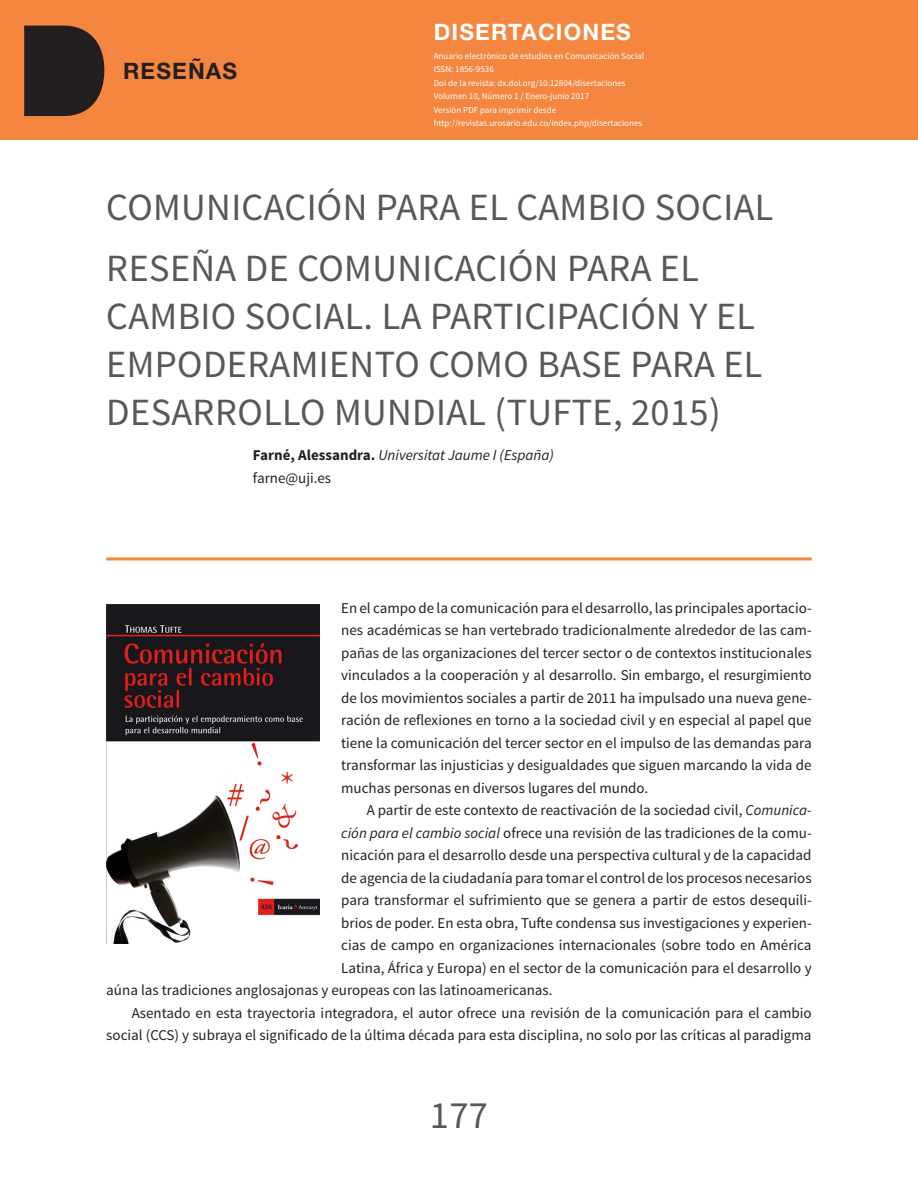
<style>
.page{position:relative;width:918px;height:1188px;background:#fff}
.page>*{position:absolute;margin:0;border:0;box-sizing:border-box;transform-origin:0 0}
.t1{font:38.4px/48px "Source Sans Pro";letter-spacing:.01em;color:#57585a}
.None-2{font:700 22.65px "Helvetica Neue LT Std";letter-spacing:.05em;color:#fff}
.t2{font:700 22.65px "Helvetica Neue LT Std";letter-spacing:.05em;color:#231f20}
.p2{font:15px/22.5px "Source Sans Pro";color:#231f20;text-align:right}
.p1{font:15px/22.5px "Source Sans Pro";color:#231f20;text-align:justify}
.autor{font:italic 15px "Source Sans Pro";color:#231f20}
.Autor_correo{font:15px "Source Sans Pro";color:#231f20}
.t3{font:9px/13.5px "Source Sans Pro";color:#fff}
.s1{font-style:inherit}
.s2{font-weight:700;font-style:normal}
.s3{font-style:italic}
</style>
<div class="page">
<div style="left:0;top:0;width:918px;height:139px;background:#f5863f"></div>
<svg style="left:24px;top:26px;width:80px;height:90px;background:#362822"></svg>
<hr style="left:106px;top:557px;width:706px;height:3px;background:#f5863f">
<img style="left:106px;top:605px;width:214px;height:338px">
<h2 class="t2" style="left:123px;top:57px;width:116px">RESEÑAS</h2>
<h2 class="None-2" style="left:434px;top:18px;width:199px">DISERTACIONES</h2>
<p class="t3" style="left:434px;top:49px;width:212px">Anuario electrónico de estudios en Comunicación Social <span class="s1">ISSN</span>: 1856-9536<br>Doi de la revista: dx.doi.org/10.12804/disertaciones Volumen 10, Número 1 / Enero-junio 2017<br>Versión <span class="s1">PDF</span> para imprimir desde http://revistas.urosario.edu.co/index.php/disertaciones</p>
<p class="t1" style="left:106px;top:184px;width:669px">COMUNICACIÓN PARA EL CAMBIO SOCIAL</p>
<p class="t1" style="left:106px;top:245px;width:658px">RESEÑA DE COMUNICACIÓN PARA EL CAMBIO SOCIAL. LA PARTICIPACIÓN Y EL EMPODERAMIENTO COMO BASE PARA EL DESARROLLO MUNDIAL (TUFTE, 2015)</p>
<p class="autor" style="left:253px;top:446px;width:302px"><span class="s2">Farné, Alessandra.</span> Universitat Jaume I (España)</p>
<p class="Autor_correo" style="left:253px;top:468px;width:80px">farne@uji.es</p>
<p class="p1" style="left:341px;top:597px;width:472px">En el campo de la comunicación para el desarrollo, las principales aportacio&shy;nes académicas se han vertebrado tradicionalmente alrededor de las cam&shy;pañas de las organizaciones del tercer sector o de contextos institucionales vinculados a la cooperación y al desarrollo. Sin embargo, el resurgimiento de los movimientos sociales a partir de 2011 ha impulsado una nueva gene&shy;ración de reflexiones en torno a la sociedad civil y en especial al papel que tiene la comunicación del tercer sector en el impulso de las demandas para transformar las injusticias y desigualdades que siguen marcando la vida de muchas personas en diversos lugares del mundo.</p>
<p class="p2" style="left:367px;top:799px;width:446px">A partir de este contexto de reactivación de la sociedad civil, <span class="s3">Comunica-</span></p>
<p class="p2" style="left:341px;top:822px;width:472px"><span class="s3">ción para el cambio social</span> ofrece una revisión de las tradiciones de la comu-</p>
<p class="p2" style="left:341px;top:844px;width:472px">nicación para el desarrollo desde una perspectiva cultural y de la capacidad</p>
<p class="p2" style="left:341px;top:867px;width:472px">de agencia de la ciudadanía para tomar el control de los procesos necesarios</p>
<p class="p2" style="left:341px;top:889px;width:472px">para transformar el sufrimiento que se genera a partir de estos desequili-</p>
<p class="p2" style="left:341px;top:912px;width:472px">brios de poder. En esta obra, Tufte condensa sus investigaciones y experien-</p>
<p class="p2" style="left:341px;top:934px;width:472px">cias de campo en organizaciones internacionales (sobre todo en América</p>
<p class="p2" style="left:341px;top:957px;width:472px">Latina, África y Europa) en el sector de la comunicación para el desarrollo y</p>
<p class="p2" style="left:106px;top:979px;width:448px">aúna las tradiciones anglosajonas y europeas con las latinoamericanas.</p>
<p class="p2" style="left:106px;top:1002px;width:707px">Asentado en esta trayectoria integradora, el autor ofrece una revisión de la comunicación para el cambio social (<span class="s1">CCS</span>) y subraya el significado de la última década para esta disciplina, no solo por las críticas al paradigma</p>
<p class="t1" style="left:430px;top:1092px;width:60px">177</p>
</div>
